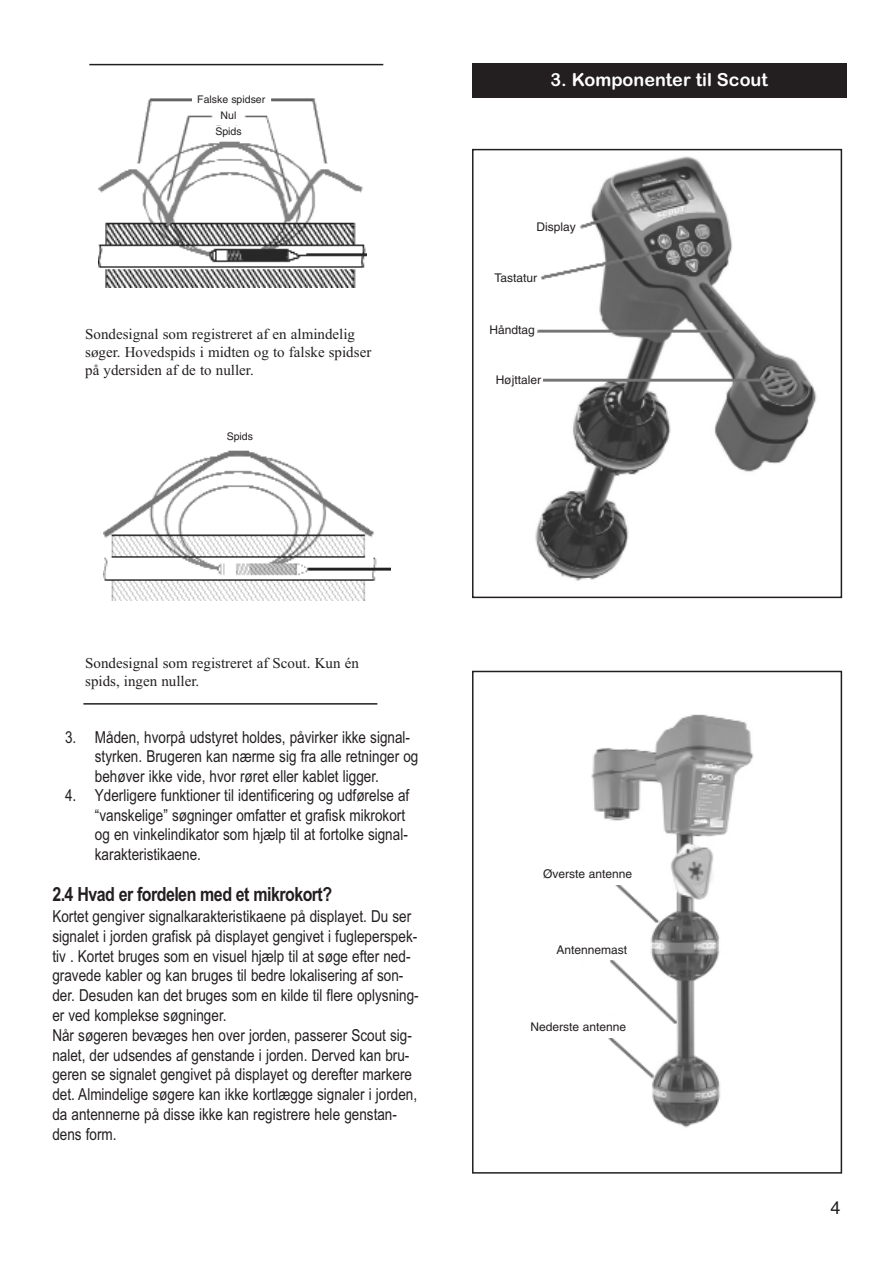
<style>
.page{position:relative;width:893px;height:1263px;background:#fff}
.page>*{position:absolute;margin:0;border:0;box-sizing:border-box;transform-origin:0 0}
.t1{font:700 19.5px "Arial Narrow";letter-spacing:-.025em;color:#231f20}
.t2{font:18px "Arial Rounded MT Bold";color:#fff}
.t3{font:18px "Helvetica";color:#231f20}
.t4{font:16.5px/19.8px "Arial Narrow";color:#231f20}
.t5{font:15px/18px "Times New Roman";color:#231f20}
.t6{font:12px "Helvetica";color:#231f20}
.t7{font:10.5px/16.2px "Helvetica";color:#231f20;text-align:center}
</style>
<div class="page">
<img style="left:99px;top:98px;width:268px;height:190px">
<hr style="left:89px;top:64px;width:294px;height:1px;background:#231f20">
<img style="left:103px;top:450px;width:287px;height:151px">
<hr style="left:83px;top:703px;width:294px;height:2px;background:#231f20">
<img style="left:535px;top:156px;width:282px;height:425px">
<div style="left:472px;top:149px;width:370px;height:449px;border:2px solid #231f20"></div>
<img style="left:591px;top:714px;width:163px;height:414px">
<div style="left:472px;top:671px;width:370px;height:503px;border:2px solid #231f20"></div>
<div style="left:472px;top:64px;width:374px;height:34px;background:#231f20"></div>
<div style="left:192px;top:94px;width:78px;height:14px;background:#fff"></div>
<div style="left:213px;top:110px;width:31px;height:15px;background:#fff"></div>
<div style="left:213px;top:126px;width:31px;height:14px;background:#fff"></div>
<div style="left:483px;top:218px;width:94px;height:19px;background:#fff"></div>
<div style="left:478px;top:269px;width:61px;height:19px;background:#fff"></div>
<div style="left:480px;top:322px;width:56px;height:18px;background:#fff"></div>
<div style="left:478px;top:371px;width:65px;height:19px;background:#fff"></div>
<div style="left:537px;top:866px;width:96px;height:18px;background:#fff"></div>
<div style="left:532px;top:941px;width:96px;height:19px;background:#fff"></div>
<div style="left:510px;top:1019px;width:117px;height:19px;background:#fff"></div>
<p class="t7" style="left:197px;top:92px;width:69px">Falske spidser<br>Nul<br>Spids</p>
<p class="t5" style="left:85px;top:327px;width:287px">Sondesignal som registreret af en almindelig søger. Hovedspids i midten og to falske spidser på ydersiden af de to nuller.</p>
<p class="t7" style="left:227px;top:429px;width:28px">Spids</p>
<p class="t2" style="left:550px;top:72px;width:219px">3. Komponenter til Scout</p>
<p class="t6" style="left:536px;top:222px;width:41px">Display</p>
<p class="t6" style="left:494px;top:273px;width:44px">Tastatur</p>
<p class="t6" style="left:489px;top:325px;width:47px">Håndtag</p>
<p class="t6" style="left:496px;top:375px;width:47px">Højttaler</p>
<p class="t5" style="left:85px;top:656px;width:275px">Sondesignal som registreret af Scout. Kun én spids, ingen nuller.</p>
<p class="t4" style="left:95px;top:729px;width:325px;text-indent:-30px">3. Måden, hvorpå udstyret holdes, påvirker ikke signal&shy;styrken. Brugeren kan nærme sig fra alle retninger og behøver ikke vide, hvor røret eller kablet ligger.</p>
<p class="t4" style="left:95px;top:787px;width:316px;text-indent:-30px">4. Yderligere funktioner til identificering og udførelse af “vanskelige” søgninger omfatter et grafisk mikrokort og en vinkelindikator som hjælp til at fortolke signal&shy;karakteristikaene.</p>
<p class="t1" style="left:52px;top:887px;width:281px">2.4 Hvad er fordelen med et mikrokort?</p>
<p class="t4" style="left:52px;top:908px;width:368px">Kortet gengiver signalkarakteristikaene på displayet. Du ser signalet i jorden grafisk på displayet gengivet i fugleperspek&shy;tiv . Kortet bruges som en visuel hjælp til at søge efter ned&shy;gravede kabler og kan bruges til bedre lokalisering af son&shy;der. Desuden kan det bruges som en kilde til flere oplysning&shy;er ved komplekse søgninger.<br>Når søgeren bevæges hen over jorden, passerer Scout sig&shy;nalet, der udsendes af genstande i jorden. Derved kan bru&shy;geren se signalet gengivet på displayet og derefter markere det. Almindelige søgere kan ikke kortlægge signaler i jorden, da antennerne på disse ikke kan registrere hele genstan&shy;dens form.</p>
<p class="t6" style="left:543px;top:870px;width:91px">Øverste antenne</p>
<p class="t6" style="left:556px;top:945px;width:72px">Antennemast</p>
<p class="t6" style="left:530px;top:1023px;width:97px">Nederste antenne</p>
<p class="t3" style="left:830px;top:1201px;width:12px">4</p>
</div>
